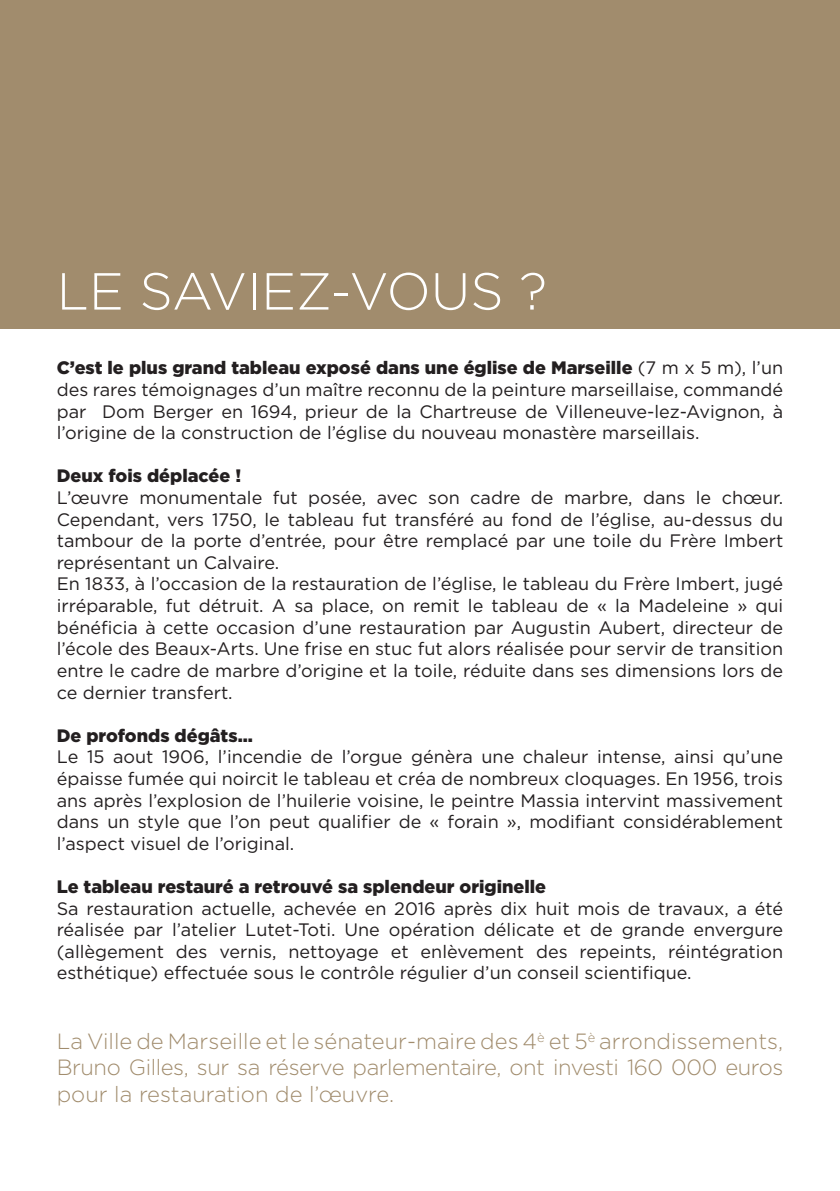
<style>
.page{position:relative;width:840px;height:1191px;background:#fff}
.page>*{position:absolute;margin:0;border:0;box-sizing:border-box;transform-origin:0 0}
.t1{font:300 52px "Gotham";color:#fff}
.t2{font:300 22px/26.4px "Gotham";letter-spacing:-.02em;color:#a18c6d;text-align:justify}
.t3{font:18px/21.6px "Gotham";color:#231f20;text-align:justify}
.t4{font:900 18px "Gotham";color:#231f20}
.s1{font-weight:900}
</style>
<div class="page">
<div style="left:0;top:0;width:839px;height:329px;background:#a18c6d"></div>
<h1 class="t1" style="left:57px;top:258px;width:491px">LE SAVIEZ-VOUS ?</h1>
<p class="t3" style="left:57px;top:357px;width:727px"><span class="s1">C’est le plus grand tableau exposé dans une église de Marseille</span> (7 m x 5 m), l’un des rares témoignages d’un maître reconnu de la peinture marseillaise, commandé par Dom Berger en 1694, prieur de la Chartreuse de Villeneuve-lez-Avignon, à l’origine de la construction de l’église du nouveau monastère marseillais.</p>
<p class="t4" style="left:57px;top:464px;width:186px">Deux fois déplacée !</p>
<p class="t3" style="left:57px;top:486px;width:727px;text-align:left">L’œuvre monumentale fut posée, avec son cadre de marbre, dans le chœur.<br>Cependant, vers 1750, le tableau fut transféré au fond de l’église, au-dessus du tambour de la porte d’entrée, pour être remplacé par une toile du Frère Imbert représentant un Calvaire.<br>En 1833, à l’occasion de la restauration de l’église, le tableau du Frère Imbert, jugé irréparable, fut détruit. A sa place, on remit le tableau de « la Madeleine » qui bénéficia à cette occasion d’une restauration par Augustin Aubert, directeur de l’école des Beaux-Arts. Une frise en stuc fut alors réalisée pour servir de transition entre le cadre de marbre d’origine et la toile, réduite dans ses dimensions lors de ce dernier transfert.</p>
<p class="t4" style="left:57px;top:723px;width:198px">De profonds dégâts...</p>
<p class="t3" style="left:57px;top:746px;width:727px">Le 15 aout 1906, l’incendie de l’orgue génèra une chaleur intense, ainsi qu’une épaisse fumée qui noircit le tableau et créa de nombreux cloquages. En 1956, trois ans après l’explosion de l’huilerie voisine, le peintre Massia intervint massivement dans un style que l’on peut qualifier de « forain », modifiant considérablement l’aspect visuel de l’original.</p>
<p class="t4" style="left:57px;top:874px;width:490px">Le tableau restauré a retrouvé sa splendeur originelle</p>
<p class="t3" style="left:57px;top:897px;width:727px">Sa restauration actuelle, achevée en 2016 après dix huit mois de travaux, a été réalisée par l’atelier Lutet-Toti. Une opération délicate et de grande envergure (allègement des vernis, nettoyage et enlèvement des repeints, réintégration esthétique) effectuée sous le contrôle régulier d’un conseil scientifique.</p>
<p class="t2" style="left:57px;top:1027px;width:727px">La Ville de Marseille et le sénateur-maire des 4<sup>è</sup> et 5<sup>è</sup> arrondissements, Bruno Gilles, sur sa réserve parlementaire, ont investi 160 000 euros pour la restauration de l’œuvre.</p>
</div>
